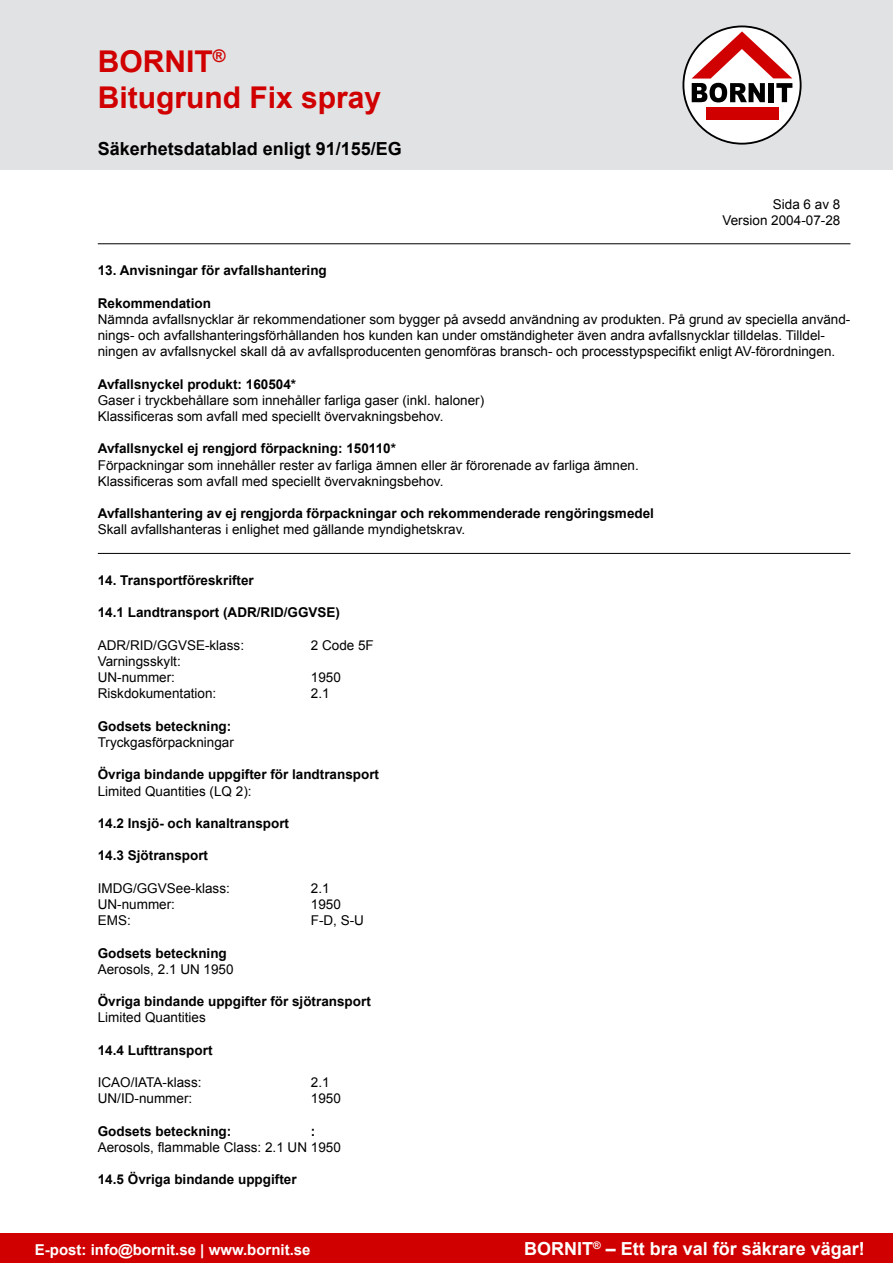
<style>
.page{position:relative;width:893px;height:1263px;background:#fff}
.page>*{position:absolute;margin:0;border:0;box-sizing:border-box;transform-origin:0 0}
.Rubbe{font:700 30px "Arial";color:#d10000}
.t1{font:700 18px "Arial";color:#fff}
.UB_2{font:700 18px "Arial";color:#000}
.t2{font:700 15px "Arial";color:#fff}
.Bröd{font:13.5px/16.2px "Arial";color:#000}
.Fet_bröd{font:700 13.5px "Arial";color:#000}
.Högertabb{font:13.5px "Arial";color:#000}
</style>
<div class="page">
<div style="left:0;top:1233px;width:893px;height:30px;background:#d10000"></div>
<div style="left:0;top:0;width:893px;height:170px;background:#e1e2e3"></div>
<svg style="left:683px;top:26px;width:118px;height:118px;background:#e8e2e2"></svg>
<div style="left:682px;top:26px;width:119px;height:119px;border:2px solid #000;border-radius:50%"></div>
<div style="left:706px;top:108px;width:72px;height:12px;background:#d10000"></div>
<svg style="left:692px;top:31px;width:100px;height:71px;background:#c49999"></svg>
<hr style="left:98px;top:243px;width:752px;height:1px;background:#000">
<hr style="left:98px;top:553px;width:752px;height:1px;background:#000">
<p class="Rubbe" style="left:98px;top:44px;width:129px">BORNIT<sup>®</sup></p>
<p class="Rubbe" style="left:98px;top:80px;width:285px">Bitugrund Fix spray</p>
<p class="UB_2" style="left:98px;top:138px;width:306px">Säkerhetsdatablad enligt 91/155/EG</p>
<p class="Högertabb" style="left:773px;top:196px;width:69px">Sida 6 av 8</p>
<p class="Högertabb" style="left:722px;top:212px;width:119px">Version 2004-07-28</p>
<p class="Fet_bröd" style="left:98px;top:263px;width:231px">13. Anvisningar för avfallshantering</p>
<p class="Fet_bröd" style="left:98px;top:295px;width:115px">Rekommendation</p>
<p class="Bröd" style="left:98px;top:311px;width:754px">Nämnda avfallsnycklar är rekommendationer som bygger på avsedd användning av produkten. På grund av speciella använd&shy;nings- och avfallshanteringsförhållanden hos kunden kan under omständigheter även andra avfallsnycklar tilldelas. Tilldel&shy;ningen av avfallsnyckel skall då av avfallsproducenten genomföras bransch- och processtypspecifikt enligt AV-förordningen.</p>
<p class="Fet_bröd" style="left:98px;top:376px;width:200px">Avfallsnyckel produkt: 160504*</p>
<p class="Bröd" style="left:98px;top:392px;width:388px">Gaser i tryckbehållare som innehåller farliga gaser (inkl. haloner)</p>
<p class="Bröd" style="left:98px;top:408px;width:347px">Klassificeras som avfall med speciellt övervakningsbehov.</p>
<p class="Fet_bröd" style="left:98px;top:441px;width:300px">Avfallsnyckel ej rengjord förpackning: 150110*</p>
<p class="Bröd" style="left:98px;top:457px;width:542px">Förpackningar som innehåller rester av farliga ämnen eller är förorenade av farliga ämnen.</p>
<p class="Bröd" style="left:98px;top:473px;width:347px">Klassificeras som avfall med speciellt övervakningsbehov.</p>
<p class="Fet_bröd" style="left:98px;top:506px;width:558px">Avfallshantering av ej rengjorda förpackningar och rekommenderade rengöringsmedel</p>
<p class="Bröd" style="left:98px;top:522px;width:369px">Skall avfallshanteras i enlighet med gällande myndighetskrav.</p>
<p class="Fet_bröd" style="left:98px;top:572px;width:158px">14. Transportföreskrifter</p>
<p class="Fet_bröd" style="left:98px;top:605px;width:244px">14.1 Landtransport (ADR/RID/GGVSE)</p>
<p class="Bröd" style="left:98px;top:637px;width:148px">ADR/RID/GGVSE-klass:</p>
<p class="Bröd" style="left:311px;top:637px;width:65px">2 Code 5F</p>
<p class="Bröd" style="left:98px;top:653px;width:85px">Varningsskylt:</p>
<p class="Bröd" style="left:98px;top:669px;width:79px">UN-nummer:</p>
<p class="Bröd" style="left:311px;top:669px;width:32px">1950</p>
<p class="Bröd" style="left:98px;top:685px;width:120px">Riskdokumentation:</p>
<p class="Bröd" style="left:311px;top:685px;width:20px">2.1</p>
<p class="Fet_bröd" style="left:98px;top:718px;width:135px">Godsets beteckning:</p>
<p class="Bröd" style="left:98px;top:734px;width:138px">Tryckgasförpackningar</p>
<p class="Fet_bröd" style="left:98px;top:767px;width:283px">Övriga bindande uppgifter för landtransport</p>
<p class="Bröd" style="left:98px;top:783px;width:155px">Limited Quantities (LQ 2):</p>
<p class="Fet_bröd" style="left:98px;top:815px;width:193px">14.2 Insjö- och kanaltransport</p>
<p class="Fet_bröd" style="left:98px;top:848px;width:112px">14.3 Sjötransport</p>
<p class="Bröd" style="left:98px;top:880px;width:134px">IMDG/GGVSee-klass:</p>
<p class="Bröd" style="left:311px;top:880px;width:20px">2.1</p>
<p class="Bröd" style="left:98px;top:896px;width:79px">UN-nummer:</p>
<p class="Bröd" style="left:311px;top:896px;width:32px">1950</p>
<p class="Bröd" style="left:98px;top:912px;width:35px">EMS:</p>
<p class="Bröd" style="left:311px;top:912px;width:55px">F-D, S-U</p>
<p class="Fet_bröd" style="left:98px;top:945px;width:131px">Godsets beteckning</p>
<p class="Bröd" style="left:98px;top:961px;width:137px">Aerosols, 2.1 UN 1950</p>
<p class="Fet_bröd" style="left:98px;top:994px;width:275px">Övriga bindande uppgifter för sjötransport</p>
<p class="Bröd" style="left:98px;top:1009px;width:110px">Limited Quantities</p>
<p class="Fet_bröd" style="left:98px;top:1042px;width:116px">14.4 Lufttransport</p>
<p class="Bröd" style="left:98px;top:1074px;width:105px">ICAO/IATA-klass:</p>
<p class="Bröd" style="left:311px;top:1074px;width:20px">2.1</p>
<p class="Bröd" style="left:98px;top:1090px;width:96px">UN/ID-nummer:</p>
<p class="Bröd" style="left:311px;top:1090px;width:32px">1950</p>
<p class="Fet_bröd" style="left:98px;top:1123px;width:135px">Godsets beteckning:</p>
<p class="Fet_bröd" style="left:311px;top:1123px;width:6px">:</p>
<p class="Bröd" style="left:98px;top:1139px;width:245px">Aerosols, flammable Class: 2.1 UN 1950</p>
<p class="Fet_bröd" style="left:98px;top:1172px;width:200px">14.5 Övriga bindande uppgifter</p>
<p class="t2" style="left:35px;top:1241px;width:277px">E-post: info@bornit.se | www.bornit.se</p>
<h2 class="t1" style="left:524px;top:1238px;width:342px">BORNIT<sup>®</sup> – Ett bra val för säkrare vägar!</h2>
</div>
